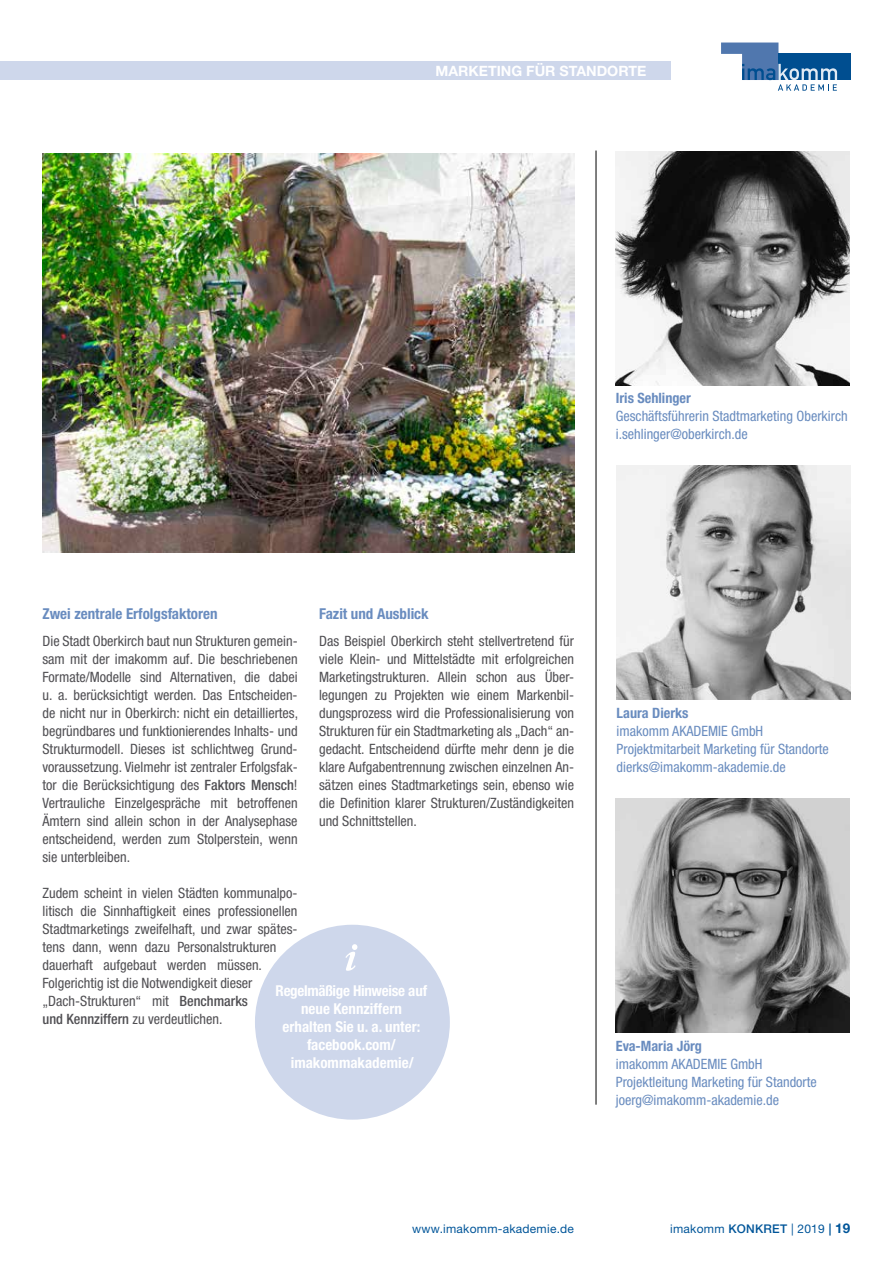
<style>
.page{position:relative;width:893px;height:1263px;background:#fff}
.page>*{position:absolute;margin:0;border:0;box-sizing:border-box;transform-origin:0 0}
.t1{font:700 condensed 15px/18px "Helvetica Neue LT Std";color:#fff;text-align:center}
.t2{font:700 condensed 15px "Helvetica Neue LT Std";color:#698cbf}
.t3{font:condensed 14.25px/18px "Helvetica Neue LT Std";color:#504f53;text-align:justify}
.t4{font:condensed 14.25px/18px "Helvetica Neue LT Std";color:#698cbf}
.t5{font:700 condensed 14.25px "Helvetica Neue LT Std";color:#698cbf}
.t6{font:700 14.25px "Helvetica Neue LT Std";color:#fff}
.t7{font:12px "Helvetica Neue LT Std";letter-spacing:.02em;color:#059}
.s1{font-weight:500}
.s2{font-weight:700;font-size:13.5px}
</style>
<div class="page">
<div style="left:0;top:62px;width:671px;height:18px;background:#ced7eb"></div>
<div style="left:778px;top:54px;width:72px;height:26px;background:#004e90"></div>
<svg style="left:721px;top:43px;width:116px;height:48px"></svg>
<hr style="left:596px;top:151px;width:1px;height:954px;background:#000">
<div style="left:253px;top:923px;width:198px;height:198px;background:#ced7eb;border-radius:50%"></div>
<svg style="left:345px;top:944px;width:12px;height:27px"></svg>
<img style="left:616px;top:151px;width:234px;height:234px">
<img style="left:617px;top:465px;width:233px;height:234px">
<img style="left:616px;top:798px;width:234px;height:234px">
<img style="left:43px;top:154px;width:531px;height:398px">
<p class="t6" style="left:435px;top:62px;width:212px">MARKETING FÜR STANDORTE</p>
<p class="t5" style="left:616px;top:389px;width:77px">Iris Sehlinger</p>
<p class="t4" style="left:616px;top:406px;width:233px">Geschäftsführerin Stadtmarketing Oberkirch i.sehlinger@oberkirch.de</p>
<p class="t2" style="left:43px;top:604px;width:177px">Zwei zentrale Erfolgsfaktoren</p>
<p class="t3" style="left:43px;top:631px;width:257px">Die Stadt Oberkirch baut nun Strukturen gemein&shy;sam mit der imakomm auf. Die beschriebenen Formate/Modelle sind Alternativen, die dabei u. a. berücksichtigt werden. Das Entscheiden&shy;de nicht nur in Oberkirch: nicht ein detailliertes, begründbares und funktionierendes Inhalts- und Strukturmodell. Dieses ist schlichtweg Grund&shy;voraussetzung. Vielmehr ist zentraler Erfolgsfak&shy;tor die Berücksichtigung des <span class="s1">Faktors Mensch</span>!<br>Vertrauliche Einzelgespräche mit betroffenen Ämtern sind allein schon in der Analysephase entscheidend, werden zum Stolperstein, wenn sie unterbleiben.</p>
<p class="t3" style="left:43px;top:883px;width:257px;text-align:left">Zudem scheint in vielen Städten kommunalpo&shy;litisch die Sinnhaftigkeit eines professionellen Stadtmarketings zweifelhaft, und zwar spätes&shy;tens dann, wenn dazu Personalstrukturen dauerhaft aufgebaut werden müssen.<br>Folgerichtig ist die Notwendigkeit dieser „Dach-Strukturen“ mit <span class="s1">Benchmarks<br>und Kennziffern</span> zu verdeutlichen.</p>
<p class="t2" style="left:319px;top:604px;width:111px">Fazit und Ausblick</p>
<p class="t3" style="left:319px;top:631px;width:257px">Das Beispiel Oberkirch steht stellvertretend für viele Klein- und Mittelstädte mit erfolgreichen Marketingstrukturen. Allein schon aus Über&shy;legungen zu Projekten wie einem Markenbil&shy;dungsprozess wird die Professionalisierung von Strukturen für ein Stadtmarketing als „Dach“ an&shy;gedacht. Entscheidend dürfte mehr denn je die klare Aufgabentrennung zwischen einzelnen An&shy;sätzen eines Stadtmarketings sein, ebenso wie die Definition klarer Strukturen/Zuständigkeiten und Schnittstellen.</p>
<p class="t1" style="left:276px;top:982px;width:153px">Regelmäßige Hinweise auf neue Kennziffern erhalten Sie u. a. unter: facebook.com/ imakommakademie/</p>
<p class="t5" style="left:617px;top:704px;width:73px">Laura Dierks</p>
<p class="t4" style="left:617px;top:721px;width:214px">imakomm AKADEMIE GmbH<br>Projektmitarbeit Marketing für Standorte dierks@imakomm-akademie.de</p>
<p class="t5" style="left:616px;top:1037px;width:88px">Eva-Maria Jörg</p>
<p class="t4" style="left:616px;top:1054px;width:202px">imakomm AKADEMIE GmbH<br>Projektleitung Marketing für Standorte joerg@imakomm-akademie.de</p>
<p class="t7" style="left:412px;top:1222px;width:163px">www.imakomm-akademie.de</p>
<p class="t7" style="left:670px;top:1222px;width:182px">imakomm <span class="s1">KONKRET</span> | 2019 <span class="s1">|</span> <span class="s2">19</span></p>
</div>
